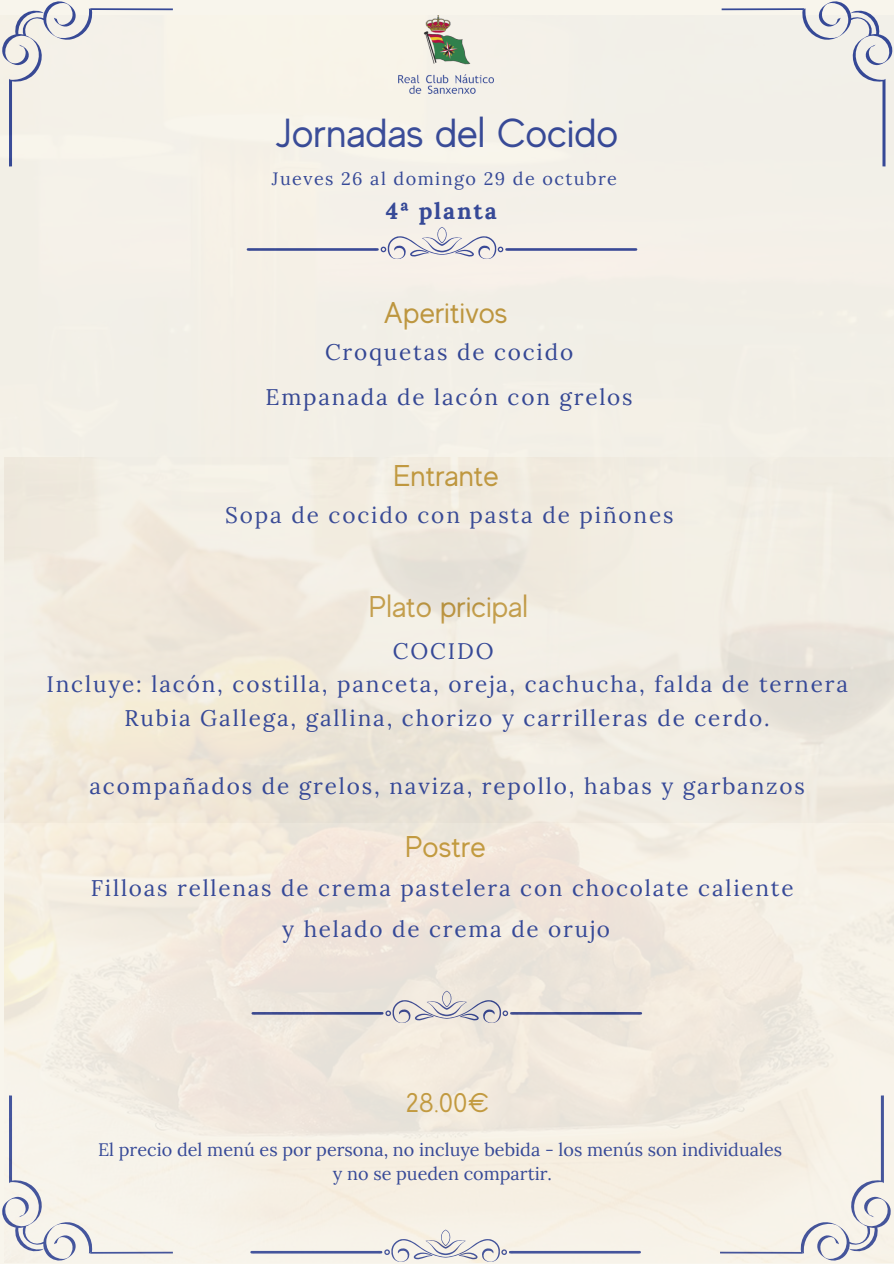
<style>
.page{position:relative;width:894px;height:1264px;background:#fff}
.page>*{position:absolute;margin:0;border:0;box-sizing:border-box;transform-origin:0 0}
.t1{font:40.5px "MADE Evolve Sans";color:#364997}
.t2{font:30px "MADE Evolve Sans";color:#c29a40}
.t3{font:27px "MADE Evolve Sans";color:#c29a40}
.t4{font:700 22.8px "Lora";letter-spacing:.08em;color:#364997}
.t5{font:22.5px "Lora";letter-spacing:.08em;color:#364997}
.t6{font:18px "Lora";color:#364997}
.t7{font:18px "Lora";letter-spacing:.08em;color:#364997}
</style>
<div class="page">
<svg style="left:0;top:1095px;width:4px;height:166px"></svg>
<svg style="left:721px;top:0;width:172px;height:16px;background:#e1e1e2"></svg>
<svg style="left:1px;top:0;width:172px;height:16px;background:#e2e1e2"></svg>
<img style="left:4px;top:822px;width:889px;height:440px">
<img style="left:0;top:16px;width:893px;height:806px">
<p class="t1" style="left:275px;top:111px;width:344px">Jornadas del Cocido</p>
<p class="t7" style="left:272px;top:167px;width:346px">Jueves 26 al domingo 29 de octubre</p>
<p class="t4" style="left:386px;top:196px;width:112px">4ª planta</p>
<p class="t2" style="left:383px;top:295px;width:125px">Aperitivos</p>
<p class="t5" style="left:325px;top:337px;width:249px">Croquetas de cocido</p>
<p class="t5" style="left:265px;top:382px;width:368px">Empanada de lacón con grelos</p>
<p class="t2" style="left:393px;top:459px;width:107px">Entrante</p>
<p class="t5" style="left:225px;top:500px;width:449px">Sopa de cocido con pasta de piñones</p>
<p class="t2" style="left:369px;top:590px;width:160px">Plato pricipal</p>
<p class="t5" style="left:393px;top:636px;width:102px">COCIDO</p>
<p class="t5" style="left:46px;top:669px;width:802px">Incluye: lacón, costilla, panceta, oreja, cachucha, falda de ternera</p>
<p class="t5" style="left:125px;top:703px;width:646px">Rubia Gallega, gallina, chorizo y carrilleras de cerdo.</p>
<p class="t5" style="left:89px;top:771px;width:717px">acompañados de grelos, naviza, repollo, habas y garbanzos</p>
<p class="t2" style="left:405px;top:830px;width:82px">Postre</p>
<p class="t5" style="left:91px;top:873px;width:704px">Filloas rellenas de crema pastelera con chocolate caliente</p>
<p class="t5" style="left:282px;top:914px;width:329px">y helado de crema de orujo</p>
<p class="t3" style="left:406px;top:1087px;width:85px">28.00€</p>
<p class="t6" style="left:98px;top:1137px;width:685px">El precio del menú es por persona, no incluye bebida - los menús son individuales</p>
<p class="t6" style="left:333px;top:1162px;width:220px">y no se pueden compartir.</p>
</div>
